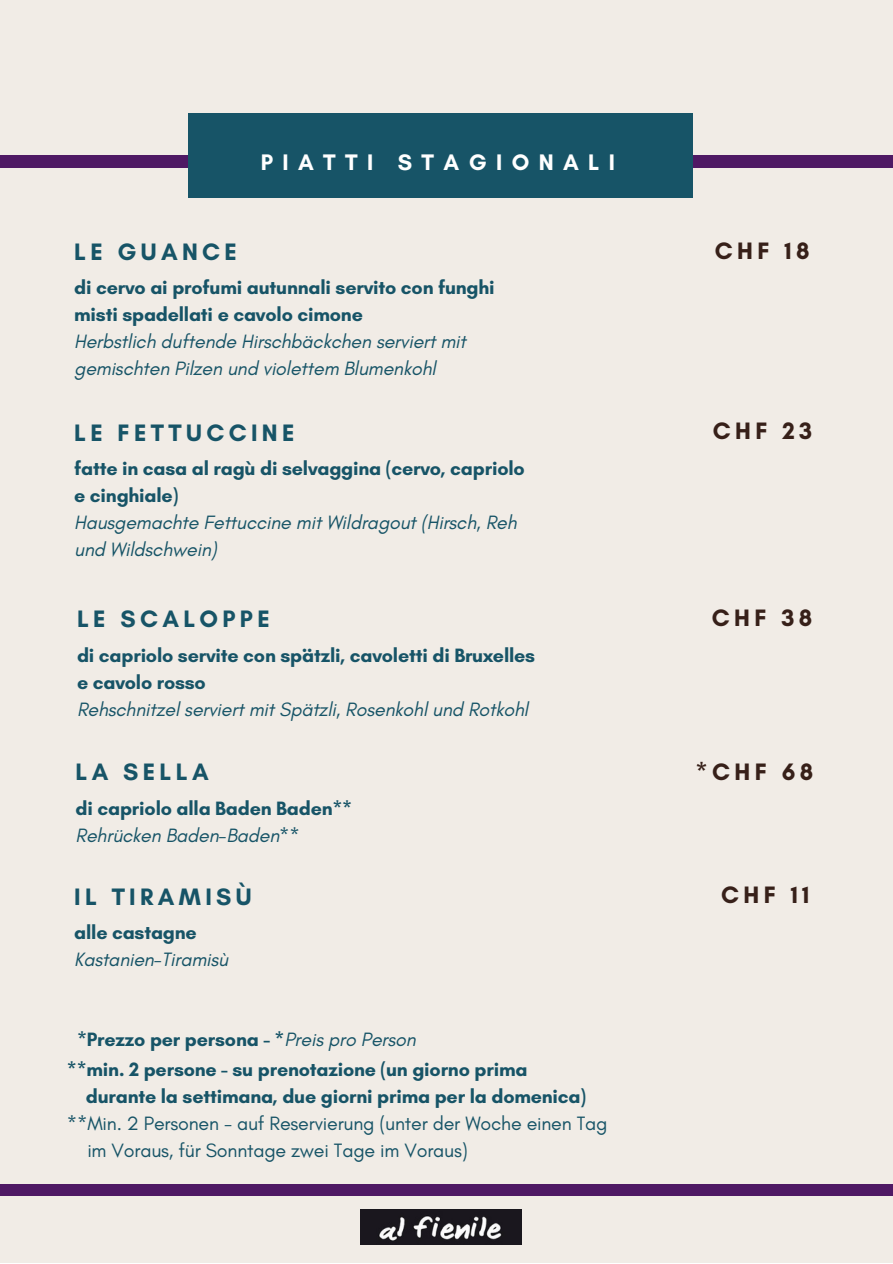
<style>
.page{position:relative;width:893px;height:1264px;background:#fff}
.page>*{position:absolute;margin:0;border:0;box-sizing:border-box;transform-origin:0 0}
.t1{font:700 24.15px "Glacial Indifference";letter-spacing:.18em;color:#175467}
.t2{font:700 24.15px "Glacial Indifference";letter-spacing:.18em;color:#372019}
.t3{font:700 22.95px "Glacial Indifference";letter-spacing:.41em;color:#fff}
.t4{font:700 19.65px/27px "Glacial Indifference";letter-spacing:-.01em;color:#175467}
.t5{font:italic 19.65px/27px "Glacial Indifference";letter-spacing:-.01em;color:#175467}
.t6{font:19.65px/27px "Glacial Indifference";letter-spacing:-.01em;color:#175467}
.s1{font-weight:400;font-style:italic}
</style>
<div class="page">
<div style="left:0;top:0;width:892px;height:1262px;background:#f1ece6"></div>
<div style="left:0;top:156px;width:892px;height:11px;background:#4f1964"></div>
<div style="left:0;top:1183px;width:892px;height:12px;background:#4f1964"></div>
<div style="left:189px;top:114px;width:503px;height:83px;background:#175467"></div>
<img style="left:360px;top:1209px;width:161px;height:35px">
<p class="t3" style="left:261px;top:148px;width:356px">PIATTI STAGIONALI</p>
<p class="t1" style="left:74px;top:237px;width:164px">LE GUANCE</p>
<p class="t2" style="left:715px;top:236px;width:96px">CHF 18</p>
<p class="t4" style="left:74px;top:273px;width:422px">di cervo ai profumi autunnali servito con funghi misti spadellati e cavolo cimone</p>
<p class="t5" style="left:74px;top:327px;width:393px">Herbstlich duftende Hirschbäckchen serviert mit gemischten Pilzen und violettem Blumenkohl</p>
<p class="t1" style="left:74px;top:418px;width:222px">LE FETTUCCINE</p>
<p class="t4" style="left:74px;top:455px;width:452px">fatte in casa al ragù di selvaggina (cervo, capriolo e cinghiale)</p>
<p class="t5" style="left:74px;top:509px;width:444px">Hausgemachte Fettuccine mit Wildragout (Hirsch, Reh und Wildschwein)</p>
<p class="t1" style="left:77px;top:604px;width:194px">LE SCALOPPE</p>
<p class="t4" style="left:77px;top:641px;width:459px">di capriolo servite con spätzli, cavoletti di Bruxelles e cavolo rosso</p>
<p class="t5" style="left:77px;top:695px;width:452px">Rehschnitzel serviert mit Spätzli, Rosenkohl und Rotkohl</p>
<p class="t1" style="left:76px;top:757px;width:135px">LA SELLA</p>
<p class="t4" style="left:76px;top:794px;width:278px">di capriolo alla Baden Baden**</p>
<p class="t5" style="left:76px;top:821px;width:226px">Rehrücken Baden-Baden**</p>
<p class="t1" style="left:74px;top:882px;width:179px">IL TIRAMISÙ</p>
<p class="t4" style="left:74px;top:918px;width:124px">alle castagne</p>
<p class="t5" style="left:74px;top:945px;width:155px">Kastanien-Tiramisù</p>
<p class="t4" style="left:77px;top:1025px;width:340px">*Prezzo per persona - *<span class="s1">Preis pro Person</span></p>
<p class="t4" style="left:86px;top:1055px;width:502px;text-indent:-19px">**min. 2 persone - su prenotazione (un giorno prima durante la settimana, due giorni prima per la domenica)</p>
<p class="t6" style="left:87px;top:1109px;width:521px;text-indent:-20px">**Min. 2 Personen - auf Reservierung (unter der Woche einen Tag im Voraus, für Sonntage zwei Tage im Voraus)</p>
<p class="t2" style="left:712px;top:416px;width:101px">CHF 23</p>
<p class="t2" style="left:712px;top:602px;width:102px">CHF 38</p>
<p class="t2" style="left:695px;top:756px;width:119px">*CHF 68</p>
<p class="t2" style="left:721px;top:880px;width:90px">CHF 11</p>
</div>
